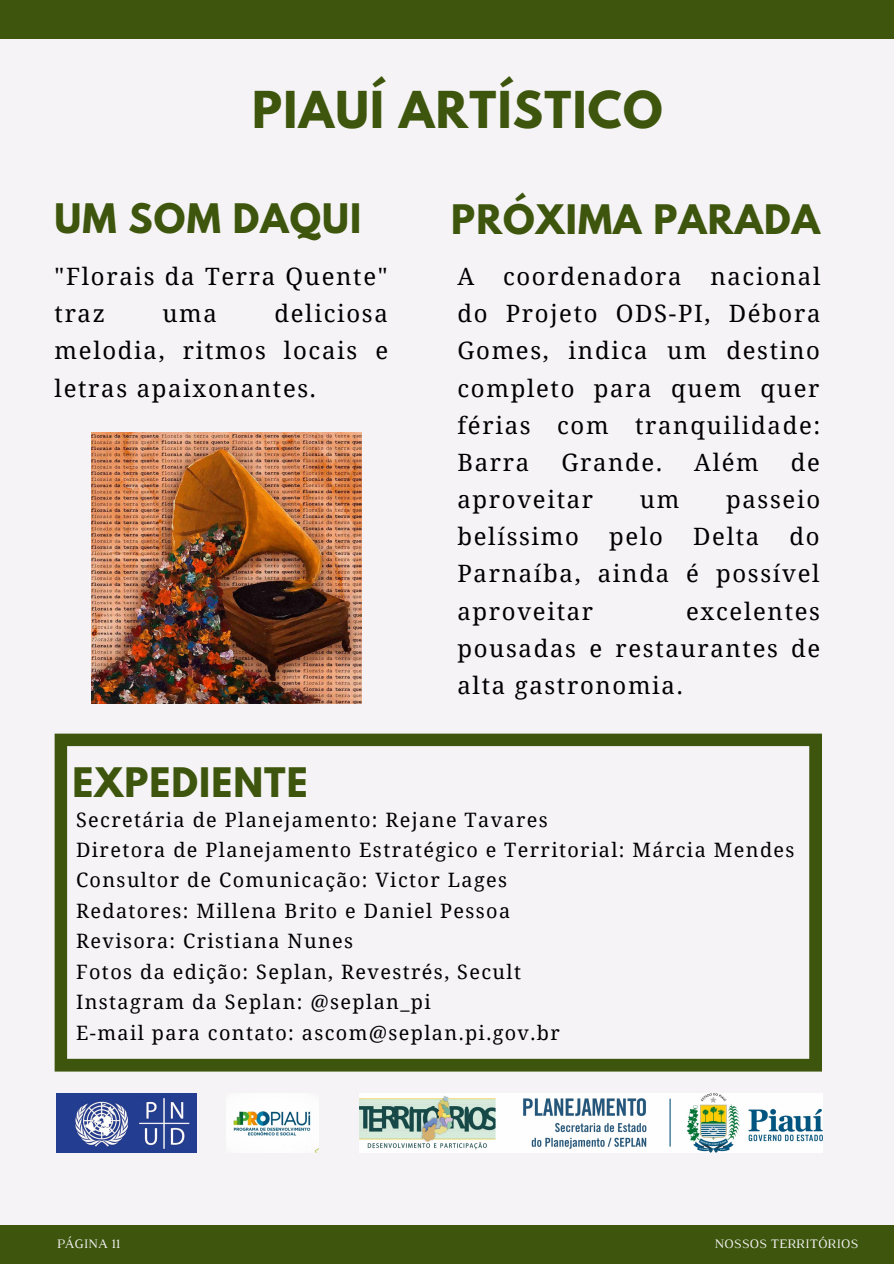
<style>
.page{position:relative;width:894px;height:1264px;background:#fff}
.page>*{position:absolute;margin:0;border:0;box-sizing:border-box;transform-origin:0 0}
.t1{font:700 45px "League Spartan";letter-spacing:.03em;color:#3d550c}
.t2{font:700 36px "League Spartan";letter-spacing:.03em;color:#3d550c}
.t3{font:23.85px/37.2px "Noto Serif";letter-spacing:.07em;color:#000;text-align:justify}
.t4{font:19.8px "Noto Serif";letter-spacing:.07em;color:#000}
.t5{font:13.2px "Luthier";color:#f5f3f5}
</style>
<div class="page">
<div style="left:0;top:0;width:893px;height:1263px;background:#f5f3f5"></div>
<div style="left:0;top:1224px;width:893px;height:39px;background:#3d550c"></div>
<div style="left:0;top:0;width:893px;height:39px;background:#3d550c"></div>
<svg style="left:55px;top:733px;width:766px;height:338px"></svg>
<img style="left:57px;top:1093px;width:139px;height:59px">
<img style="left:232px;top:1099px;width:87px;height:53px">
<img style="left:359px;top:1093px;width:463px;height:59px">
<img style="left:91px;top:433px;width:271px;height:270px">
<p class="t1" style="left:252px;top:87px;width:412px">PIAUÍ ARTÍSTICO</p>
<p class="t2" style="left:55px;top:201px;width:308px">UM SOM DAQUI</p>
<p class="t3" style="left:55px;top:257px;width:334px">"Florais da Terra Quente" traz</p>
<p class="t3" style="left:55px;top:294px;width:335px;text-indent:220px">deliciosa melodia, ritmos locais e letras apaixonantes.</p>
<p class="t3" style="left:162px;top:294px;width:56px">uma</p>
<p class="t2" style="left:451px;top:201px;width:370px">PRÓXIMA PARADA</p>
<p class="t3" style="left:457px;top:257px;width:364px">A coordenadora nacional do Projeto ODS-PI, Débora Gomes, indica um destino completo para quem quer férias com tranquilidade:<br>Barra</p>
<p class="t3" style="left:561px;top:443px;width:102px">Grande.</p>
<p class="t3" style="left:694px;top:443px;width:66px">Além</p>
<p class="t3" style="left:790px;top:443px;width:31px">de</p>
<p class="t3" style="left:457px;top:480px;width:137px">aproveitar</p>
<p class="t3" style="left:639px;top:480px;width:41px">um</p>
<p class="t3" style="left:726px;top:480px;width:95px">passeio</p>
<p class="t3" style="left:457px;top:517px;width:123px">belíssimo</p>
<p class="t3" style="left:609px;top:517px;width:55px">pelo</p>
<p class="t3" style="left:693px;top:517px;width:68px">Delta</p>
<p class="t3" style="left:457px;top:517px;width:363px;text-indent:332px">do Parnaíba, ainda é possível aproveitar</p>
<p class="t3" style="left:457px;top:591px;width:364px;text-indent:228px">excelentes pousadas e restaurantes de alta gastronomia.</p>
<p class="t2" style="left:72px;top:764px;width:236px">EXPEDIENTE</p>
<p class="t4" style="left:76px;top:805px;width:473px">Secretária de Planejamento: Rejane Tavares</p>
<p class="t4" style="left:76px;top:836px;width:719px">Diretora de Planejamento Estratégico e Territorial: Márcia Mendes</p>
<p class="t4" style="left:76px;top:866px;width:432px">Consultor de Comunicação: Victor Lages</p>
<p class="t4" style="left:76px;top:896px;width:435px">Redatores: Millena Brito e Daniel Pessoa</p>
<p class="t4" style="left:76px;top:927px;width:278px">Revisora: Cristiana Nunes</p>
<p class="t4" style="left:76px;top:957px;width:446px">Fotos da edição: Seplan, Revestrés, Secult</p>
<p class="t4" style="left:76px;top:988px;width:356px">Instagram da Seplan: @seplan_pi</p>
<p class="t4" style="left:76px;top:1018px;width:485px">E-mail para contato: ascom@seplan.pi.gov.br</p>
<p class="t5" style="left:57px;top:1239px;width:65px">PÁGINA 11</p>
<p class="t5" style="left:714px;top:1238px;width:145px">NOSSOS TERRITÓRIOS</p>
</div>
